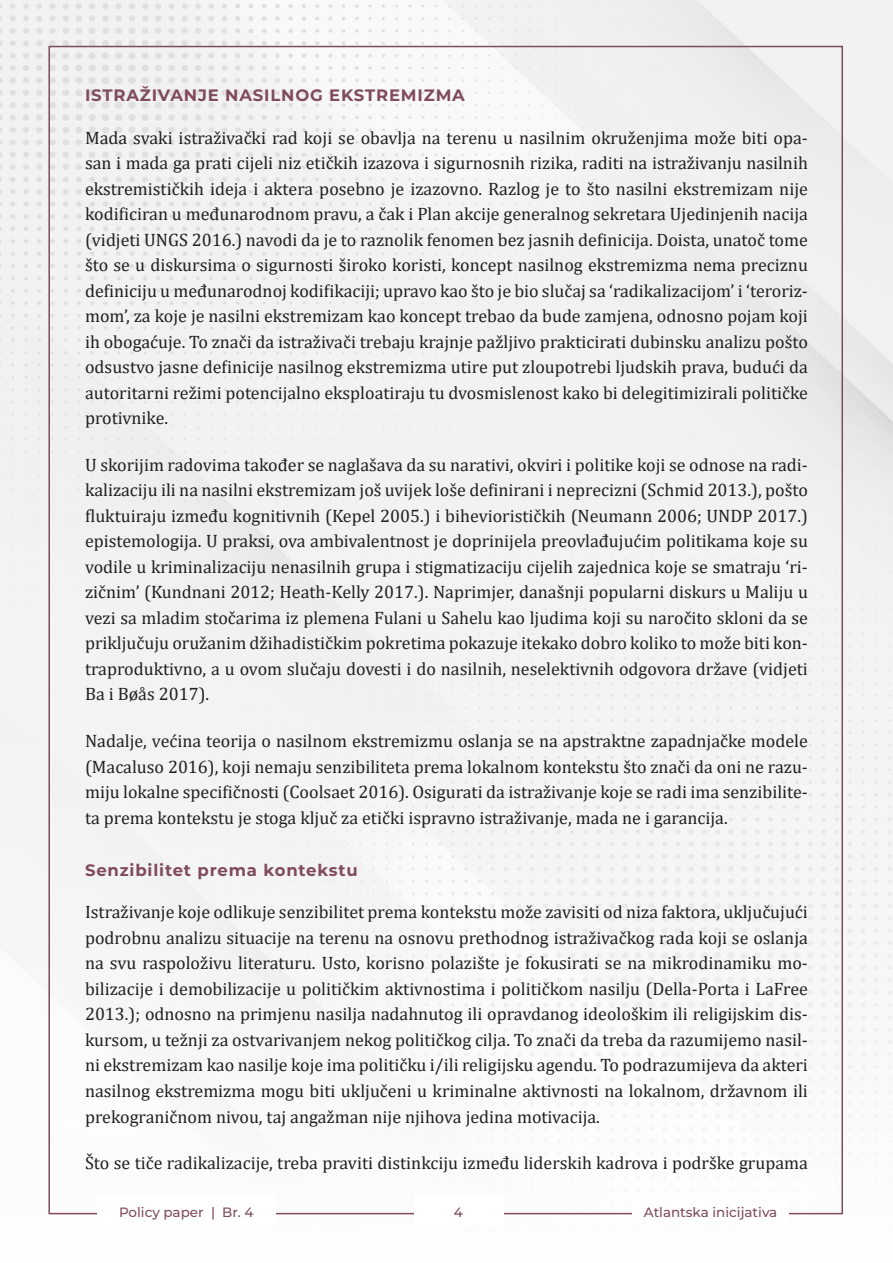
<style>
.page{position:relative;width:893px;height:1263px;background:#fff}
.page>*{position:absolute;margin:0;border:0;box-sizing:border-box;transform-origin:0 0}
.t1{font:18px/25.5px "Cambria";color:#231f20;text-align:justify}
.t2{font:700 16.5px "Montserrat";letter-spacing:.05em;color:#804b5b}
.t3{font:500 13.5px "Montserrat";color:#804b5b}
</style>
<div class="page">
<img style="left:0;top:0;width:893px;height:1215px">
<div style="left:97px;top:1195px;width:179px;height:31px;background:#fff"></div>
<div style="left:632px;top:1195px;width:157px;height:31px;background:#fff"></div>
<div style="left:414px;top:1195px;width:89px;height:31px;background:#fff"></div>
<p class="t2" style="left:85px;top:83px;width:381px">ISTRAŽIVANJE NASILNOG EKSTREMIZMA</p>
<p class="t1" style="left:85px;top:125px;width:724px">Mada svaki istraživački rad koji se obavlja na terenu u nasilnim okruženjima može biti opa&shy;san i mada ga prati cijeli niz etičkih izazova i sigurnosnih rizika, raditi na istraživanju nasilnih ekstremističkih ideja i aktera posebno je izazovno. Razlog je to što nasilni ekstremizam nije kodificiran u međunarodnom pravu, a čak i Plan akcije generalnog sekretara Ujedinjenih nacija (vidjeti UNGS 2016.) navodi da je to raznolik fenomen bez jasnih definicija. Doista, unatoč tome što se u diskursima o sigurnosti široko koristi, koncept nasilnog ekstremizma nema preciznu definiciju u međunarodnoj kodifikaciji; upravo kao što je bio slučaj sa ‘radikalizacijom’ i ‘teroriz&shy;mom’, za koje je nasilni ekstremizam kao koncept trebao da bude zamjena, odnosno pojam koji ih obogaćuje. To znači da istraživači trebaju krajnje pažljivo prakticirati dubinsku analizu pošto odsustvo jasne definicije nasilnog ekstremizma utire put zloupotrebi ljudskih prava, budući da autoritarni režimi potencijalno eksploatiraju tu dvosmislenost kako bi delegitimizirali političke protivnike.</p>
<p class="t1" style="left:85px;top:452px;width:724px">U skorijim radovima također se naglašava da su narativi, okviri i politike koji se odnose na radi&shy;kalizaciju ili na nasilni ekstremizam još uvijek loše definirani i neprecizni (Schmid 2013.), pošto fluktuiraju između kognitivnih (Kepel 2005.) i biheviorističkih (Neumann 2006; UNDP 2017.) epistemologija. U praksi, ova ambivalentnost je doprinijela preovlađujućim politikama koje su vodile u kriminalizaciju nenasilnih grupa i stigmatizaciju cijelih zajednica koje se smatraju ‘ri&shy;zičnim’ (Kundnani 2012; Heath-Kelly 2017.). Naprimjer, današnji popularni diskurs u Maliju u vezi sa mladim stočarima iz plemena Fulani u Sahelu kao ljudima koji su naročito skloni da se priključuju oružanim džihadističkim pokretima pokazuje itekako dobro koliko to može biti kon&shy;traproduktivno, a u ovom slučaju dovesti i do nasilnih, neselektivnih odgovora države (vidjeti Ba i Bøås 2017).</p>
<p class="t1" style="left:85px;top:728px;width:724px">Nadalje, većina teorija o nasilnom ekstremizmu oslanja se na apstraktne zapadnjačke modele (Macaluso 2016), koji nemaju senzibiliteta prema lokalnom kontekstu što znači da oni ne razu&shy;miju lokalne specifičnosti (Coolsaet 2016). Osigurati da istraživanje koje se radi ima senzibilite&shy;ta prema kontekstu je stoga ključ za etički ispravno istraživanje, mada ne i garancija.</p>
<p class="t2" style="left:85px;top:858px;width:274px">Senzibilitet prema kontekstu</p>
<p class="t1" style="left:85px;top:899px;width:724px">Istraživanje koje odlikuje senzibilitet prema kontekstu može zavisiti od niza faktora, uključujući podrobnu analizu situacije na terenu na osnovu prethodnog istraživačkog rada koji se oslanja na svu raspoloživu literaturu. Usto, korisno polazište je fokusirati se na mikrodinamiku mo&shy;bilizacije i demobilizacije u političkim aktivnostima i političkom nasilju (Della-Porta i LaFree 2013.); odnosno na primjenu nasilja nadahnutog ili opravdanog ideološkim ili religijskim dis&shy;kursom, u težnji za ostvarivanjem nekog političkog cilja. To znači da treba da razumijemo nasil&shy;ni ekstremizam kao nasilje koje ima političku i/ili religijsku agendu. To podrazumijeva da akteri nasilnog ekstremizma mogu biti uključeni u kriminalne aktivnosti na lokalnom, državnom ili prekograničnom nivou, taj angažman nije njihova jedina motivacija.</p>
<p class="t1" style="left:85px;top:1150px;width:724px">Što se tiče radikalizacije, treba praviti distinkciju između liderskih kadrova i podrške grupama</p>
<p class="t3" style="left:119px;top:1202px;width:136px">Policy paper | Br. 4</p>
<p class="t3" style="left:454px;top:1202px;width:11px">4</p>
<p class="t3" style="left:644px;top:1202px;width:135px">Atlantska inicijativa</p>
</div>
